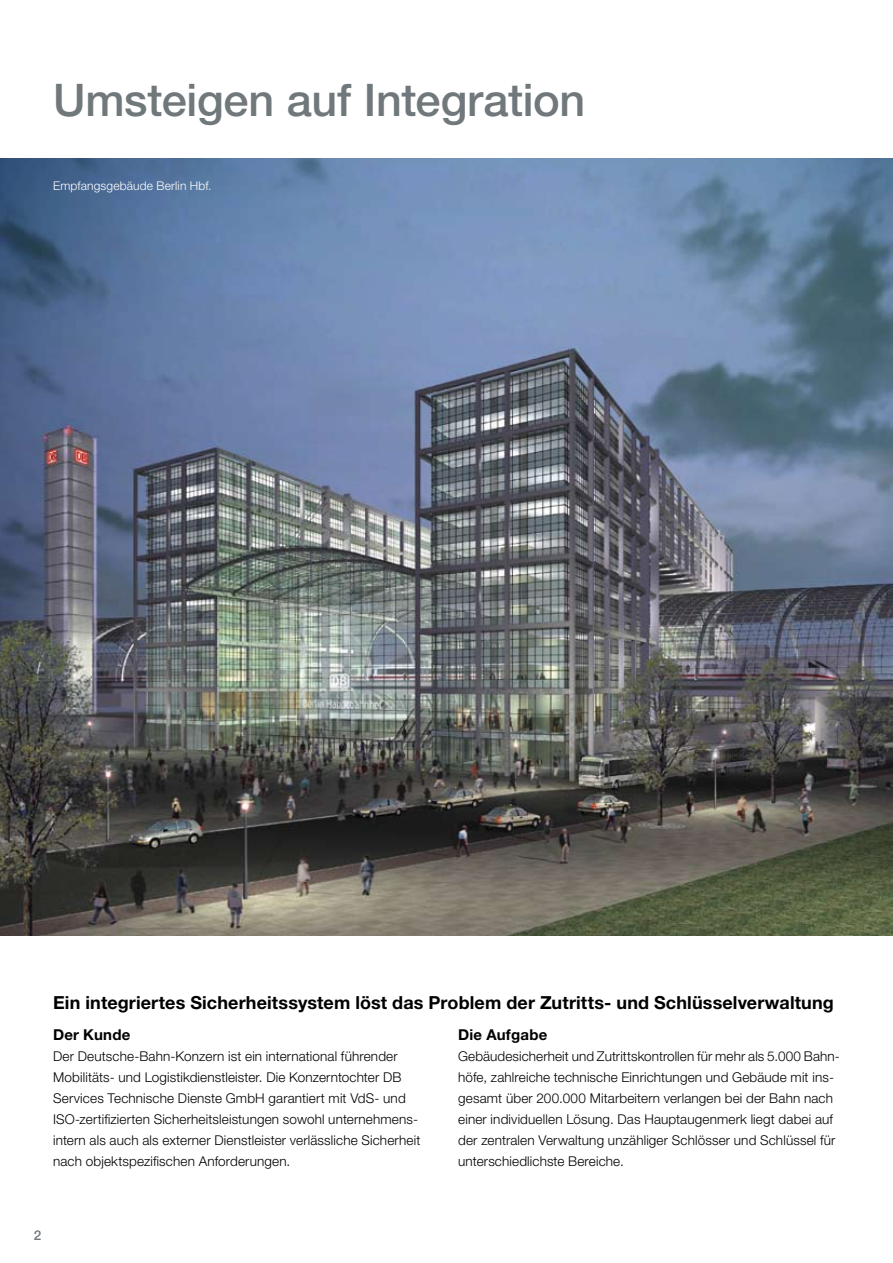
<style>
.page{position:relative;width:893px;height:1263px;background:#fff}
.page>*{position:absolute;margin:0;border:0;box-sizing:border-box;transform-origin:0 0}
.t1{font:500 45px "Helvetica Neue";letter-spacing:-.005em;color:#70787c}
.t2{font:700 18px "Helvetica Neue";letter-spacing:.005em;color:#000}
.t3{font:700 15px "Helvetica Neue";letter-spacing:.015em;color:#000}
.t4{font:300 13.5px/21px "Helvetica Neue";letter-spacing:.01em;color:#000}
.t5{font:300 12px "Helvetica Neue";letter-spacing:.015em;color:#fff}
</style>
<div class="page">
<img style="left:0;top:158px;width:893px;height:777px">
<h1 class="t1" style="left:53px;top:73px;width:534px">Umsteigen auf Integration</h1>
<p class="t5" style="left:53px;top:178px;width:160px">Empfangsgebäude Berlin Hbf.</p>
<h2 class="t2" style="left:53px;top:991px;width:782px">Ein integriertes Sicherheitssystem löst das Problem der Zutritts- und Schlüsselverwaltung</h2>
<p class="t3" style="left:53px;top:1026px;width:79px">Der Kunde</p>
<p class="t4" style="left:53px;top:1046px;width:369px">Der Deutsche-Bahn-Konzern ist ein international führender Mobilitäts- und Logistikdienstleister. Die Konzerntochter DB Services Technische Dienste GmbH garantiert mit VdS- und ISO-zertifizierten Sicherheitsleistungen sowohl unternehmens&shy;intern als auch als externer Dienstleister verlässliche Sicherheit nach objektspezifischen Anforderungen.</p>
<p class="t3" style="left:458px;top:1026px;width:91px">Die Aufgabe</p>
<p class="t4" style="left:458px;top:1046px;width:381px">Gebäudesicherheit und Zutrittskontrollen für mehr als 5.000 Bahn&shy;höfe, zahlreiche technische Einrichtungen und Gebäude mit ins&shy;gesamt über 200.000 Mitarbeitern verlangen bei der Bahn nach einer individuellen Lösung. Das Hauptaugenmerk liegt dabei auf der zentralen Verwaltung unzähliger Schlösser und Schlüssel für unterschiedlichste Bereiche.</p>
</div>
